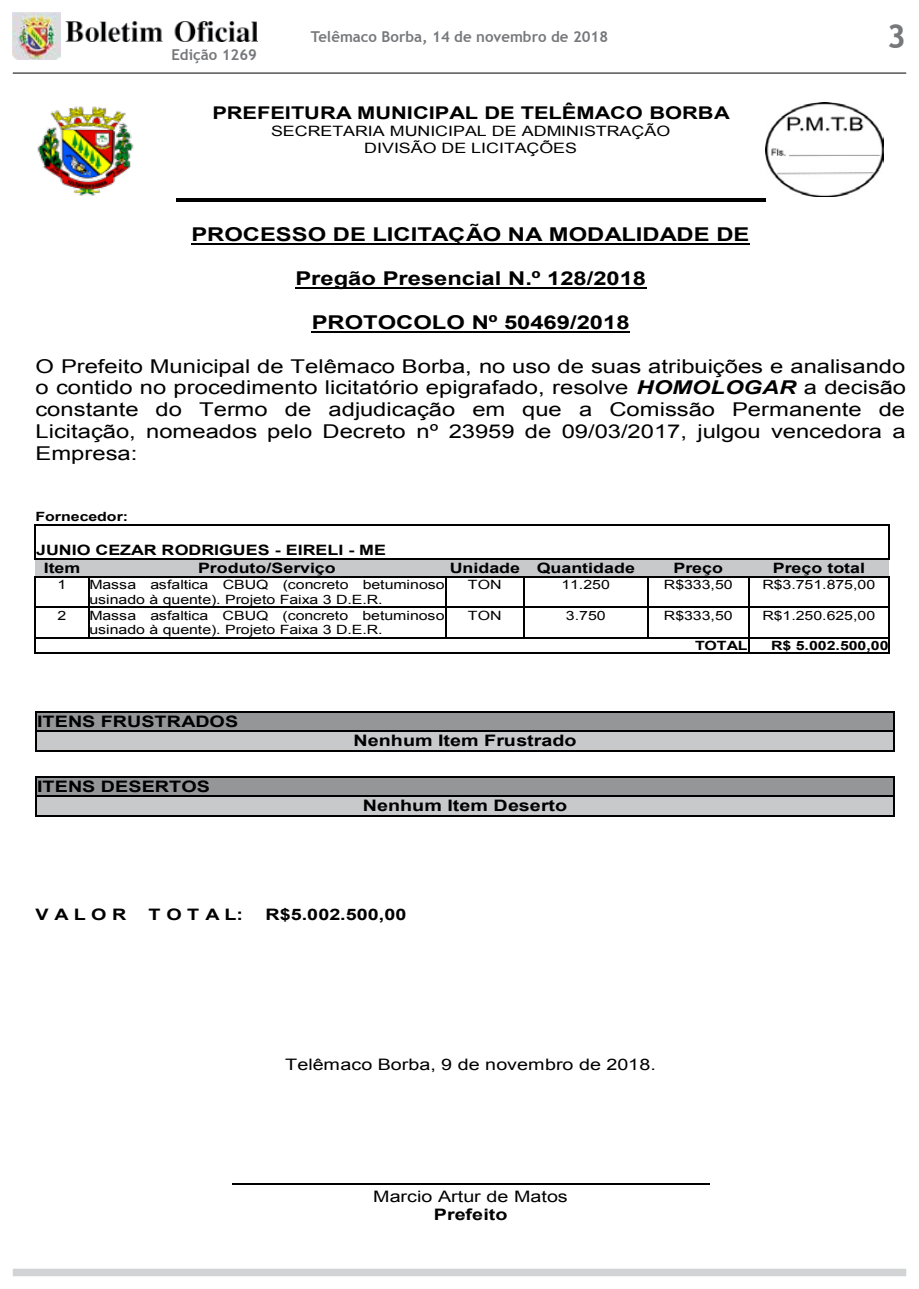
<style>
.page{position:relative;width:919px;height:1289px;background:#fff}
.page>*{position:absolute;margin:0;border:0;box-sizing:border-box;transform-origin:0 0}
.t1{font:700 33px "Trebuchet MS";color:#77787b}
.t2{font:19.05px/21.9px "Arial";color:#000;text-align:justify;scale:1.25 1}
.t3{font:700 19.05px "Arial";color:#000;scale:1.25 1}
.t4{font:700 17.55px "Arial";letter-spacing:-.005em;color:#000;scale:1.25 1}
.t5{font:700 15.75px "Arial";color:#000;scale:1.25 1}
.t6{font:15.75px "Arial";color:#000;scale:1.25 1}
.t7{font:700 15px "Trebuchet MS";color:#77787b}
.t8{font:700 14.25px/17.7px "Arial";color:#000;scale:1.25 1}
.t9{font:14.25px/16.5px "Arial";color:#000;text-align:center;scale:1.25 1}
.t10{font:12.75px/14.7px "Arial";letter-spacing:-.005em;color:#000;scale:1.25 1}
.t11{font:700 12.75px "Arial";color:#000;scale:1.25 1}
.s1{font-weight:700;font-style:italic}
</style>
<div class="page">
<img style="left:13px;top:13px;width:47px;height:47px">
<img style="left:66px;top:21px;width:191px;height:21px">
<hr style="left:13px;top:73px;width:893px;height:1px;background:#000">
<div style="left:13px;top:1268px;width:893px;height:8px;background:#d1d3d4"></div>
<hr style="left:176px;top:198px;width:589px;height:4px;background:#000">
<img style="left:37px;top:106px;width:97px;height:90px">
<img style="left:765px;top:103px;width:117px;height:94px">
<hr style="left:191px;top:243px;width:559px;height:2px;background:#000">
<hr style="left:295px;top:287px;width:351px;height:2px;background:#000">
<hr style="left:312px;top:331px;width:317px;height:2px;background:#000">
<hr style="left:38px;top:524px;width:850px;height:2px;background:#000">
<hr style="left:35px;top:526px;width:1px;height:32px;background:#000">
<hr style="left:888px;top:526px;width:1px;height:32px;background:#000">
<div style="left:35px;top:560px;width:54px;height:16px;background:#c7c9cb"></div>
<div style="left:89px;top:560px;width:356px;height:16px;background:#c7c9cb"></div>
<div style="left:445px;top:560px;width:79px;height:16px;background:#c7c9cb"></div>
<div style="left:524px;top:560px;width:123px;height:16px;background:#c7c9cb"></div>
<div style="left:647px;top:560px;width:101px;height:16px;background:#c7c9cb"></div>
<div style="left:748px;top:560px;width:141px;height:16px;background:#c7c9cb"></div>
<hr style="left:38px;top:558px;width:51px;height:1px;background:#000">
<hr style="left:90px;top:558px;width:355px;height:1px;background:#000">
<hr style="left:447px;top:558px;width:77px;height:1px;background:#000">
<hr style="left:525px;top:558px;width:122px;height:1px;background:#000">
<hr style="left:649px;top:558px;width:99px;height:1px;background:#000">
<hr style="left:750px;top:558px;width:138px;height:1px;background:#000">
<hr style="left:38px;top:576px;width:50px;height:1px;background:#000">
<hr style="left:91px;top:576px;width:354px;height:1px;background:#000">
<hr style="left:447px;top:576px;width:76px;height:1px;background:#000">
<hr style="left:526px;top:576px;width:121px;height:1px;background:#000">
<hr style="left:649px;top:576px;width:99px;height:1px;background:#000">
<hr style="left:750px;top:576px;width:138px;height:1px;background:#000">
<svg style="left:35px;top:576px;width:3px;height:31px"></svg>
<hr style="left:36px;top:606px;width:52px;height:1px;background:#000">
<svg style="left:88px;top:576px;width:3px;height:31px"></svg>
<hr style="left:89px;top:606px;width:356px;height:1px;background:#000">
<svg style="left:445px;top:576px;width:2px;height:31px"></svg>
<hr style="left:446px;top:606px;width:77px;height:1px;background:#000">
<svg style="left:523px;top:576px;width:3px;height:31px"></svg>
<hr style="left:524px;top:606px;width:123px;height:1px;background:#000">
<svg style="left:647px;top:576px;width:2px;height:31px"></svg>
<hr style="left:648px;top:606px;width:100px;height:1px;background:#000">
<svg style="left:748px;top:576px;width:2px;height:31px"></svg>
<hr style="left:749px;top:606px;width:139px;height:1px;background:#000">
<svg style="left:888px;top:576px;width:1px;height:31px"></svg>
<hr style="left:35px;top:607px;width:1px;height:30px;background:#000">
<hr style="left:88px;top:607px;width:1px;height:30px;background:#000">
<hr style="left:445px;top:607px;width:1px;height:30px;background:#000">
<hr style="left:523px;top:607px;width:1px;height:30px;background:#000">
<hr style="left:647px;top:607px;width:1px;height:30px;background:#000">
<hr style="left:748px;top:607px;width:1px;height:30px;background:#000">
<hr style="left:888px;top:607px;width:1px;height:30px;background:#000">
<hr style="left:36px;top:637px;width:52px;height:1px;background:#000">
<hr style="left:89px;top:637px;width:356px;height:1px;background:#000">
<hr style="left:446px;top:637px;width:77px;height:1px;background:#000">
<hr style="left:524px;top:637px;width:123px;height:1px;background:#000">
<hr style="left:648px;top:637px;width:100px;height:1px;background:#000">
<hr style="left:749px;top:637px;width:139px;height:1px;background:#000">
<svg style="left:35px;top:637px;width:1px;height:17px"></svg>
<hr style="left:36px;top:653px;width:712px;height:1px;background:#000">
<svg style="left:748px;top:637px;width:1px;height:17px"></svg>
<hr style="left:749px;top:653px;width:139px;height:1px;background:#000">
<svg style="left:888px;top:637px;width:1px;height:17px"></svg>
<div style="left:37px;top:712px;width:856px;height:18px;background:#949698"></div>
<hr style="left:37px;top:711px;width:856px;height:1px;background:#000">
<div style="left:37px;top:731px;width:856px;height:19px;background:#c7c9cb"></div>
<hr style="left:37px;top:730px;width:856px;height:1px;background:#000">
<svg style="left:35px;top:711px;width:2px;height:40px"></svg>
<hr style="left:37px;top:750px;width:856px;height:1px;background:#000">
<svg style="left:893px;top:711px;width:1px;height:40px"></svg>
<div style="left:37px;top:777px;width:856px;height:18px;background:#949698"></div>
<hr style="left:37px;top:776px;width:856px;height:1px;background:#000">
<div style="left:37px;top:797px;width:856px;height:18px;background:#c7c9cb"></div>
<hr style="left:37px;top:795px;width:856px;height:2px;background:#000">
<svg style="left:35px;top:776px;width:2px;height:40px"></svg>
<hr style="left:37px;top:815px;width:856px;height:1px;background:#000">
<svg style="left:893px;top:776px;width:1px;height:40px"></svg>
<hr style="left:232px;top:1183px;width:477px;height:1px;background:#000">
<p class="t7" style="left:311px;top:27px;width:299px">Telêmaco Borba, 14 de novembro de 2018</p>
<h1 class="t1" style="left:886px;top:16px;width:21px">3</h1>
<p class="t7" style="left:171px;top:45px;width:87px">Edição 1269</p>
<p class="t4" style="left:212px;top:101px;width:415px">PREFEITURA MUNICIPAL DE TELÊMACO BORBA</p>
<p class="t9" style="left:271px;top:123px;width:321px">SECRETARIA MUNICIPAL DE ADMINISTRAÇÃO<br>DIVISÃO DE LICITAÇÕES</p>
<p class="t3" style="left:191px;top:222px;width:448px">PROCESSO DE LICITAÇÃO NA MODALIDADE DE</p>
<p class="t3" style="left:295px;top:265px;width:282px">Pregão Presencial N.º 128/2018</p>
<p class="t3" style="left:312px;top:309px;width:256px">PROTOCOLO Nº 50469/2018</p>
<p class="t2" style="left:35px;top:355px;width:698px">O Prefeito Municipal de Telêmaco Borba, no uso de suas atribuições e analisando o contido no procedimento licitatório epigrafado, resolve <span class="s1">HOMOLOGAR</span> a decisão constante do Termo de adjudicação em que a Comissão Permanente de Licitação, nomeados pelo Decreto nº 23959 de 09/03/2017, julgou vencedora a Empresa:</p>
<p class="t11" style="left:35px;top:508px;width:75px">Fornecedor:</p>
<p class="t8" style="left:44px;top:541px;width:275px;text-indent:-8px">JUNIO CEZAR RODRIGUES - EIRELI - ME<br>Item</p>
<p class="t8" style="left:198px;top:559px;width:112px">Produto/Serviço</p>
<p class="t8" style="left:449px;top:559px;width:150px">Unidade Quantidade</p>
<p class="t8" style="left:673px;top:559px;width:41px">Preço</p>
<p class="t8" style="left:772px;top:559px;width:75px">Preço total</p>
<p class="t10" style="left:58px;top:577px;width:9px">1</p>
<p class="t10" style="left:89px;top:577px;width:286px">Massa asfaltica CBUQ (concreto betuminoso usinado à quente). Projeto Faixa 3 D.E.R.</p>
<p class="t10" style="left:468px;top:577px;width:28px">TON</p>
<p class="t10" style="left:561px;top:577px;width:40px">11.250</p>
<p class="t10" style="left:664px;top:577px;width:56px">R$333,50</p>
<p class="t10" style="left:762px;top:577px;width:92px">R$3.751.875,00</p>
<p class="t10" style="left:58px;top:608px;width:9px">2</p>
<p class="t10" style="left:89px;top:608px;width:285px">Massa asfaltica CBUQ (concreto betuminoso usinado à quente). Projeto Faixa 3 D.E.R.</p>
<p class="t10" style="left:468px;top:608px;width:28px">TON</p>
<p class="t10" style="left:566px;top:608px;width:33px">3.750</p>
<p class="t10" style="left:664px;top:608px;width:56px">R$333,50</p>
<p class="t10" style="left:762px;top:608px;width:92px">R$1.250.625,00</p>
<p class="t11" style="left:695px;top:636px;width:43px">TOTAL</p>
<p class="t11" style="left:771px;top:636px;width:95px">R$ 5.002.500,00</p>
<p class="t5" style="left:37px;top:710px;width:162px">ITENS FRUSTRADOS</p>
<p class="t5" style="left:37px;top:776px;width:140px">ITENS DESERTOS</p>
<p class="t5" style="left:353px;top:730px;width:180px">Nenhum Item Frustrado</p>
<p class="t5" style="left:363px;top:795px;width:165px">Nenhum Item Deserto</p>
<p class="t5" style="left:35px;top:904px;width:74px">V A L O R</p>
<p class="t5" style="left:148px;top:904px;width:77px">T O T A L:</p>
<p class="t5" style="left:265px;top:904px;width:114px">R$5.002.500,00</p>
<p class="t6" style="left:285px;top:1054px;width:298px">Telêmaco Borba, 9 de novembro de 2018.</p>
<p class="t6" style="left:373px;top:1186px;width:157px">Marcio Artur de Matos</p>
<p class="t5" style="left:434px;top:1204px;width:60px">Prefeito</p>
</div>
